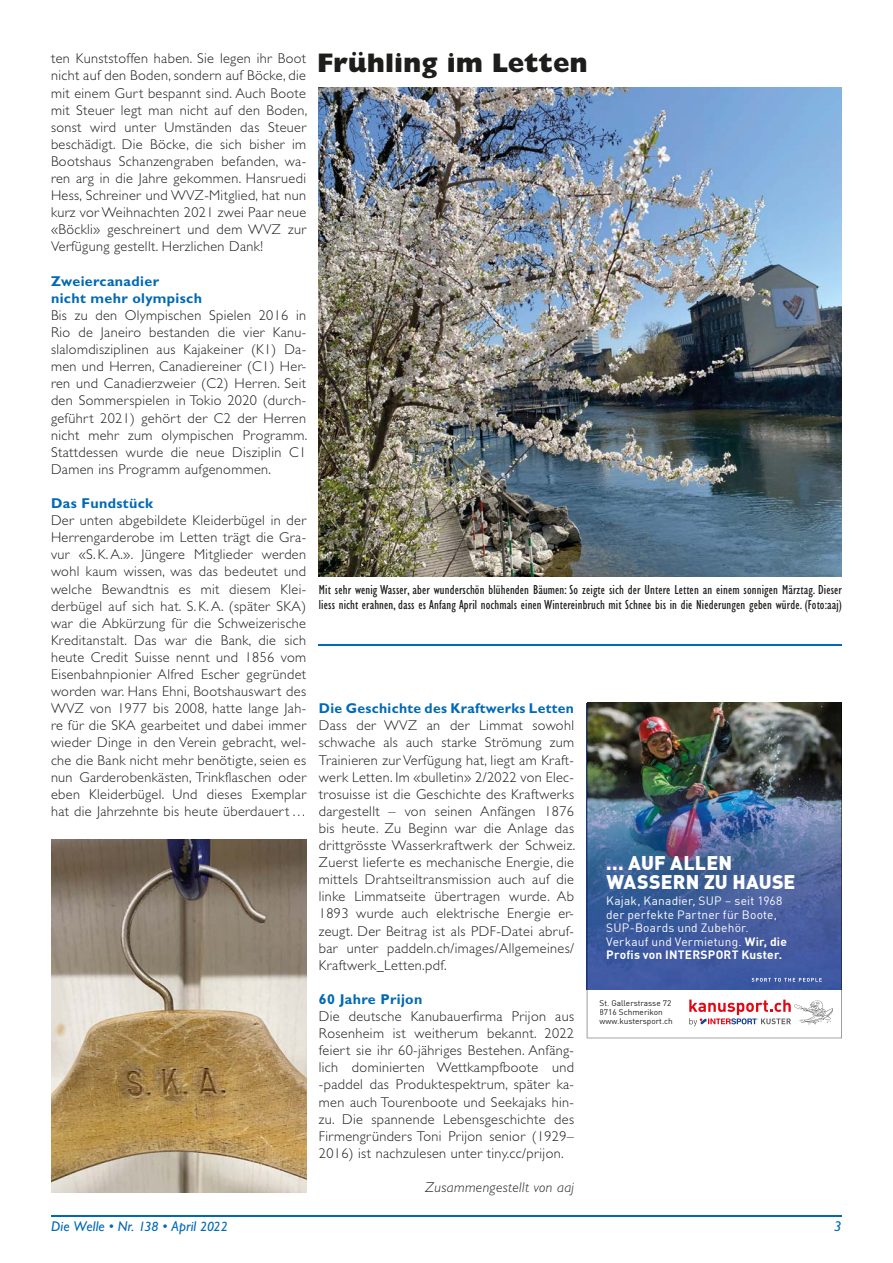
<style>
.page{position:relative;width:893px;height:1263px;background:#fff}
.page>*{position:absolute;margin:0;border:0;box-sizing:border-box;transform-origin:0 0}
.t1{font:800 27px "Gill Sans Std";color:#1d1d1b}
.t2{font:900 19.35px/19.4px "FFDIN Profor IIC";letter-spacing:.01em;color:#fff}
.t3{font:300 14.25px/17.1px "Gill Sans Std";letter-spacing:.025em;color:#1d1d1b;text-align:justify}
.t4{font:700 14.25px/17.1px "Gill Sans Std";letter-spacing:.025em;color:#0069b4}
.t5{font:italic 14.25px "Gill Sans Std";letter-spacing:.015em;color:#0069b4}
.t6{font:italic 300 14.25px "Gill Sans Std";letter-spacing:.025em;color:#1d1d1b}
.t7{font:condensed 13.5px/15px "Gill Sans Std";letter-spacing:.01em;color:#1d1d1b}
.t8{font:11.85px/13.4px "FFDIN Profor IIC";letter-spacing:.015em;color:#fff}
.t9{font:8.25px/8.9px "FFDIN Profor IIC";color:#1d1d1b}
.s1{font-weight:700}
.s2{font-size:13.5px}
</style>
<div class="page">
<hr style="left:51px;top:1215px;width:791px;height:1px;background:#0069b4">
<img style="left:319px;top:87px;width:523px;height:489px">
<hr style="left:319px;top:644px;width:523px;height:2px;background:#0069b4">
<img style="left:587px;top:703px;width:255px;height:287px">
<svg style="left:587px;top:990px;width:255px;height:48px"></svg>
<svg style="left:752px;top:978px;width:70px;height:4px"></svg>
<img style="left:51px;top:840px;width:255px;height:352px">
<p class="t3" style="left:51px;top:50px;width:258px">ten Kunststoffen haben. Sie legen ihr Boot nicht auf den Boden, sondern auf Böcke, die mit einem Gurt bespannt sind. Auch Boote mit Steuer legt man nicht auf den Boden, sonst wird unter Umständen das Steuer beschädigt. Die Böcke, die sich bisher im Bootshaus Schanzengraben befanden, wa&shy;ren arg in die Jahre gekommen. Hansruedi Hess, Schreiner und WVZ-Mitglied, hat nun kurz vor Weihnachten 2021 zwei Paar neue «Böckli» geschreinert und dem WVZ zur Verfügung gestellt. Herzlichen Dank!</p>
<p class="t4" style="left:51px;top:272px;width:153px">Zweiercanadier<br>nicht mehr olympisch</p>
<p class="t3" style="left:51px;top:307px;width:258px">Bis zu den Olympischen Spielen 2016 in Rio de Janeiro bestanden die vier Kanu&shy;slalomdisziplinen aus Kajakeiner (K1) Da&shy;men und Herren, Canadiereiner (C1) Her&shy;ren und Canadierzweier (C2) Herren. Seit den Sommerspielen in Tokio 2020 (durch&shy;geführt 2021) gehört der C2 der Herren nicht mehr zum olympischen Programm.<br>Stattdessen wurde die neue Disziplin C1<br>Damen ins Programm aufgenommen.</p>
<p class="t4" style="left:51px;top:495px;width:104px">Das Fundstück</p>
<p class="t3" style="left:51px;top:512px;width:257px">Der unten abgebildete Kleiderbügel in der Herrengarderobe im Letten trägt die Gra&shy;vur «S. K. A.». Jüngere Mitglieder werden wohl kaum wissen, was das bedeutet und welche Bewandtnis es mit diesem Klei&shy;derbügel auf sich hat. S. K. A. (später SKA) war die Abkürzung für die Schweizerische Kreditanstalt. Das war die Bank, die sich heute Credit Suisse nennt und 1856 vom Eisenbahnpio nier Alfred Escher gegründet worden war. Hans Ehni, Bootshauswart des WVZ von 1977 bis 2008, hatte lange Jah&shy;re für die SKA gearbeitet und dabei immer wieder Dinge in den Verein gebracht, wel&shy;che die Bank nicht mehr benötigte, seien es nun Garderobenkästen, Trinkflaschen oder eben Kleiderbügel. Und dieses Exemplar hat die Jahrzehnte bis heute überdauert …</p>
<h1 class="t1" style="left:317px;top:47px;width:272px">Frühling im Letten</h1>
<p class="t7" style="left:319px;top:582px;width:525px">Mit sehr wenig Wasser, aber wunderschön blühenden Bäumen: So zeigte sich der Untere Letten an einem sonnigen Märztag. Dieser liess nicht erahnen, dass es Anfang April nochmals einen Wintereinbruch mit Schnee bis in die Niederungen geben würde. (Foto:aaj)</p>
<p class="t4" style="left:319px;top:700px;width:257px">Die Geschichte des Kraftwerks Letten</p>
<p class="t3" style="left:319px;top:717px;width:258px">Dass der WVZ an der Limmat sowohl schwache als auch starke Strömung zum Trainieren zur Verfügung hat, liegt am Kraft&shy;werk Letten. Im «bulletin» 2/2022 von Elec&shy;trosuisse ist die Geschichte des Kraftwerks dargestellt – von seinen Anfängen 1876 bis heute. Zu Beginn war die Anlage das drittgrösste Wasserkraftwerk der Schweiz.<br>Zuerst lieferte es mechanische Energie, die mittels Drahtseiltransmission auch auf die linke Limmatseite übertragen wurde. Ab 1893 wurde auch elektrische Energie er&shy;zeugt. Der Beitrag ist als PDF-Datei abruf&shy;bar unter paddeln.ch/images/Allgemeines/ Kraftwerk_Letten.pdf.</p>
<p class="t4" style="left:319px;top:990px;width:105px">60 Jahre Prijon</p>
<p class="t3" style="left:319px;top:1008px;width:257px">Die deutsche Kanubauerfirma Prijon aus Rosenheim ist weitherum bekannt. 2022 feiert sie ihr 60-jähriges Bestehen. Anfäng&shy;lich dominierten Wettkampfboote und -paddel das Produktespektrum, später ka&shy;men auch Tourenboote und Seekajaks hin&shy;zu. Die spannende Lebensgeschichte des Firmengründers Toni Prijon senior (1929– 2016) ist nachzulesen unter tiny.cc/prijon.</p>
<p class="t6" style="left:425px;top:1179px;width:150px">Zusammengestellt von aaj</p>
<h2 class="t2" style="left:606px;top:852px;width:191px">… AUF ALLEN<br>WASSERN ZU HAUSE</h2>
<p class="t8" style="left:606px;top:894px;width:182px">Kajak, Kanadier, SUP – seit 1968 der perfekte Partner für Boote,<br>SUP-Boards und Zubehör.<br>Verkauf und Vermietung. <span class="s1">Wir, die<br>Profis von INTERSPORT Kuster.</span></p>
<p class="t9" style="left:600px;top:998px;width:75px">St. Gallerstrasse 72<br>8716 Schmerikon www.kustersport.ch</p>
<p class="t5" style="left:51px;top:1218px;width:178px">Die Welle • Nr. <span class="s2">138</span> • April <span class="s2">2022</span></p>
<p class="t5" style="left:834px;top:1218px;width:9px">3</p>
</div>
